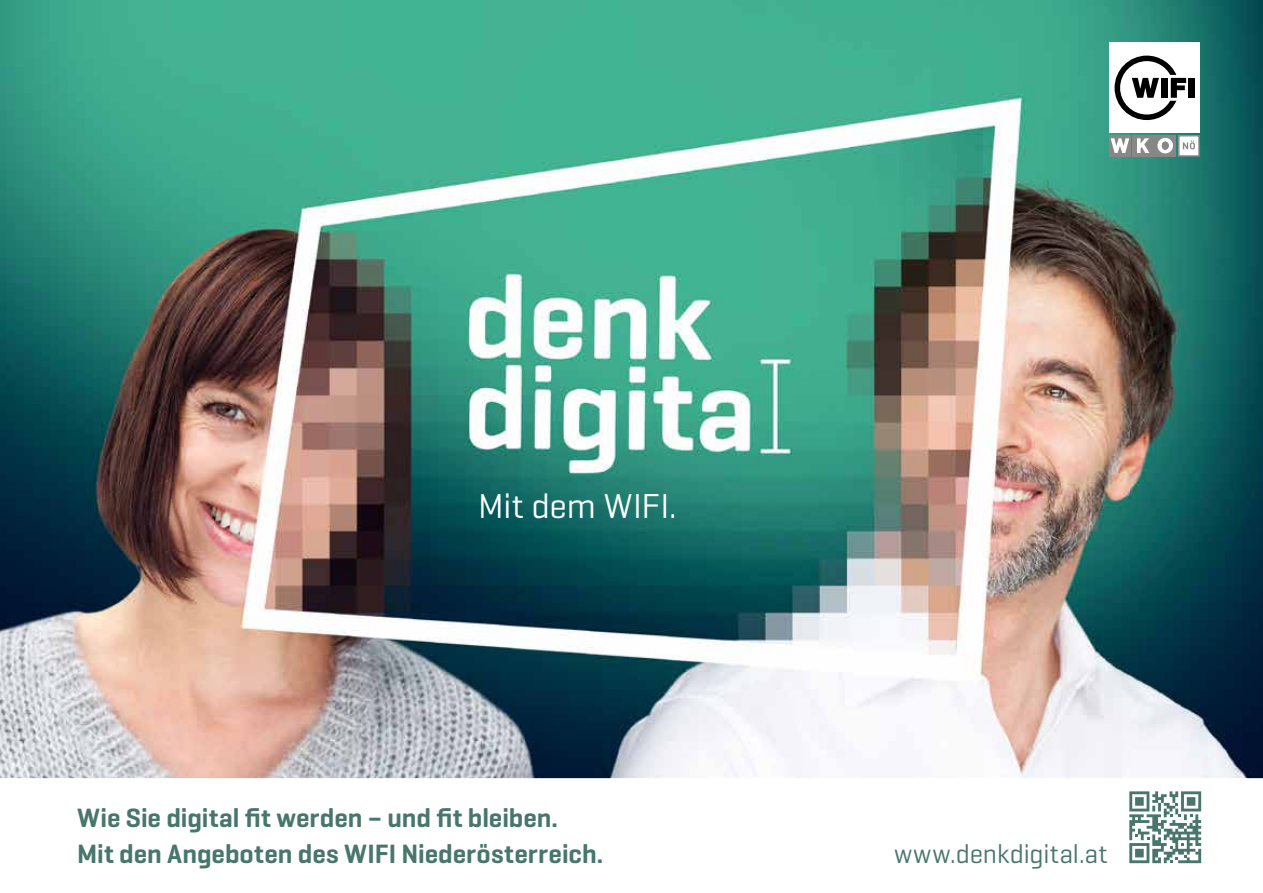
<style>
.page{position:relative;width:1263px;height:893px;background:#fff}
.page>*{position:absolute;margin:0;border:0;box-sizing:border-box;transform-origin:0 0}
.t1{font:35.25px "Geogrotesque";letter-spacing:-.005em;color:#fff}
.t2{font:600 27px/36px "Geogrotesque";letter-spacing:-.005em;color:#48766d}
.t3{font:27px "Geogrotesque";letter-spacing:-.005em;color:#48766d}
</style>
<div class="page">
<img style="left:0;top:0;width:1263px;height:778px">
<div style="left:1179px;top:136px;width:20px;height:20px;background:#fff"></div>
<div style="left:1178px;top:135px;width:22px;height:22px;border:1px solid #878786"></div>
<div style="left:1154px;top:135px;width:22px;height:22px;background:#878786"></div>
<div style="left:1132px;top:135px;width:21px;height:22px;background:#878786"></div>
<svg style="left:1137px;top:138px;width:12px;height:15px"></svg>
<div style="left:1109px;top:135px;width:22px;height:22px;background:#878786"></div>
<svg style="left:1110px;top:138px;width:19px;height:15px"></svg>
<svg style="left:1157px;top:138px;width:16px;height:15px"></svg>
<svg style="left:1183px;top:140px;width:12px;height:9px"></svg>
<div style="left:1109px;top:43px;width:91px;height:90px;background:#fff"></div>
<div style="left:1188px;top:78px;width:6px;height:20px;background:#000"></div>
<svg style="left:1114px;top:56px;width:72px;height:64px"></svg>
<div style="left:1162px;top:142px;width:6px;height:8px;background:#878786;border-radius:50%"></div>
<svg style="left:1129px;top:791px;width:72px;height:72px"></svg>
<h1 class="t1" style="left:478px;top:484px;width:200px">Mit dem WIFI.</h1>
<p class="t2" style="left:77px;top:800px;width:528px">Wie Sie digital fit werden – und fit bleiben.<br>Mit den Angeboten des WIFI Niederösterreich.</p>
<p class="t3" style="left:894px;top:837px;width:215px">www.denkdigital.at</p>
</div>
